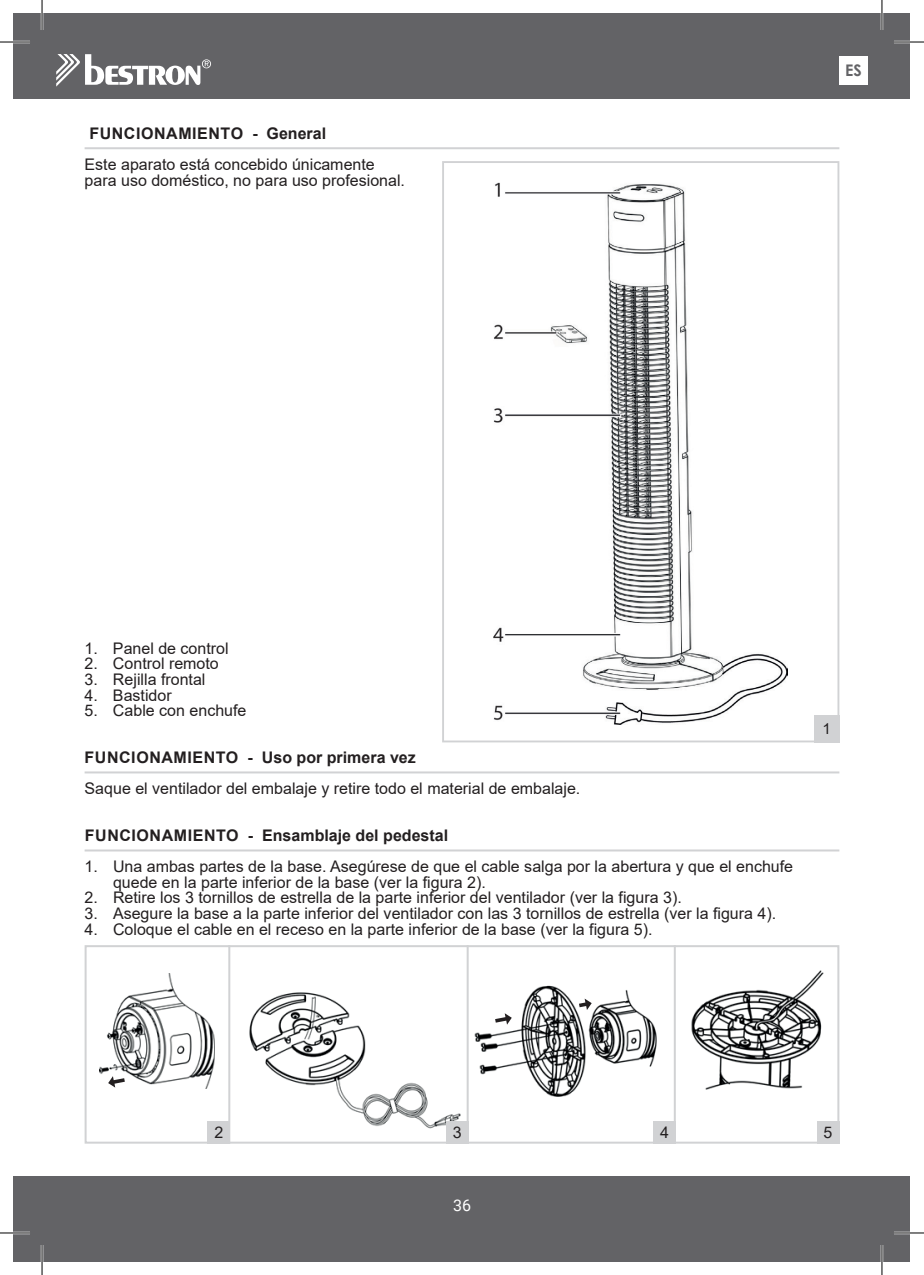
<style>
.page{position:relative;width:924px;height:1275px;background:#fff}
.page>*{position:absolute;margin:0;border:0;box-sizing:border-box;transform-origin:0 0}
.t1{font:16px/15.6px "Arial";color:#231f20}
.t2{font:700 16px "Arial";letter-spacing:.015em;color:#231f20}
.t3{font:700 16px "Arial";letter-spacing:.035em;color:#231f20}
.t4{font:16px "Roboto";color:#fff}
.t5{font:700 16px "Century Gothic";color:#636366}
.t6{font:15.2px "Arial";color:#231f20}
</style>
<div class="page">
<div style="left:14px;top:14px;width:895px;height:85px;background:#636366"></div>
<div style="left:14px;top:1176px;width:895px;height:85px;background:#636366"></div>
<svg style="left:56px;top:54px;width:155px;height:33px"></svg>
<div style="left:839px;top:56px;width:28px;height:29px;background:#fff"></div>
<hr style="left:85px;top:147px;width:754px;height:2px;background:#d1d2d4">
<hr style="left:85px;top:771px;width:754px;height:2px;background:#d1d2d4">
<hr style="left:85px;top:849px;width:754px;height:2px;background:#d1d2d4">
<img style="left:493px;top:182px;width:294px;height:542px">
<div style="left:442px;top:161px;width:397px;height:581px;border:2px solid #d1d2d4"></div>
<div style="left:813px;top:715px;width:26px;height:27px;background:#d1d2d4"></div>
<img style="left:100px;top:973px;width:114px;height:116px">
<img style="left:249px;top:992px;width:212px;height:137px">
<img style="left:474px;top:985px;width:183px;height:112px">
<img style="left:691px;top:970px;width:132px;height:120px">
<svg style="left:495px;top:1013px;width:16px;height:11px"></svg>
<svg style="left:108px;top:1076px;width:17px;height:11px"></svg>
<svg style="left:578px;top:998px;width:13px;height:12px"></svg>
<div style="left:85px;top:945px;width:754px;height:198px;border:2px solid #d1d2d4"></div>
<div style="left:816px;top:1121px;width:23px;height:22px;background:#d1d2d4"></div>
<div style="left:446px;top:1121px;width:22px;height:22px;background:#d1d2d4"></div>
<div style="left:652px;top:1121px;width:23px;height:22px;background:#d1d2d4"></div>
<div style="left:207px;top:1121px;width:23px;height:22px;background:#d1d2d4"></div>
<hr style="left:228px;top:945px;width:2px;height:198px;background:#d1d2d4">
<hr style="left:466px;top:945px;width:2px;height:198px;background:#d1d2d4">
<hr style="left:673px;top:945px;width:2px;height:198px;background:#d1d2d4">
<hr style="left:0;top:41px;width:30px;height:2px;background:#fff">
<hr style="left:893px;top:41px;width:30px;height:2px;background:#fff">
<hr style="left:0;top:1231px;width:30px;height:3px;background:#fff">
<hr style="left:893px;top:1231px;width:30px;height:3px;background:#fff">
<hr style="left:41px;top:0;width:2px;height:30px;background:#fff">
<hr style="left:41px;top:1245px;width:2px;height:30px;background:#fff">
<hr style="left:880px;top:0;width:2px;height:30px;background:#fff">
<hr style="left:880px;top:1245px;width:2px;height:30px;background:#fff">
<hr style="left:0;top:42px;width:30px;height:1px;background:#000">
<hr style="left:893px;top:42px;width:30px;height:1px;background:#000">
<hr style="left:0;top:1232px;width:30px;height:1px;background:#000">
<hr style="left:893px;top:1232px;width:30px;height:1px;background:#000">
<hr style="left:42px;top:0;width:1px;height:30px;background:#000">
<hr style="left:42px;top:1245px;width:1px;height:30px;background:#000">
<hr style="left:881px;top:0;width:1px;height:30px;background:#000">
<hr style="left:881px;top:1245px;width:1px;height:30px;background:#000">
<p class="t3" style="left:89px;top:122px;width:238px">FUNCIONAMIENTO - General</p>
<p class="t1" style="left:85px;top:156px;width:322px">Este aparato está concebido únicamente para uso doméstico, no para uso profesional.</p>
<p class="t5" style="left:844px;top:58px;width:18px">ES</p>
<p class="t1" style="left:85px;top:640px;width:145px">1. Panel de control</p>
<p class="t1" style="left:85px;top:656px;width:136px">2. Control remoto</p>
<p class="t1" style="left:85px;top:671px;width:122px">3. Rejilla frontal</p>
<p class="t1" style="left:85px;top:687px;width:89px">4. Bastidor</p>
<p class="t1" style="left:85px;top:702px;width:163px">5. Cable con enchufe</p>
<p class="t2" style="left:85px;top:746px;width:332px">FUNCIONAMIENTO - Uso por primera vez</p>
<p class="t1" style="left:85px;top:780px;width:497px">Saque el ventilador del embalaje y retire todo el material de embalaje.</p>
<p class="t2" style="left:85px;top:824px;width:364px">FUNCIONAMIENTO - Ensamblaje del pedestal</p>
<p class="t1" style="left:113px;top:858px;width:681px;text-indent:-28px">1. Una ambas partes de la base. Asegúrese de que el cable salga por la abertura y que el enchufe quede en la parte inferior de la base (ver la figura 2).</p>
<p class="t1" style="left:85px;top:890px;width:598px">2. Retire los 3 tornillos de estrella de la parte inferior del ventilador (ver la figura 3).</p>
<p class="t1" style="left:85px;top:905px;width:692px">3. Asegure la base a la parte inferior del ventilador con las 3 tornillos de estrella (ver la figura 4).</p>
<p class="t1" style="left:85px;top:921px;width:569px">4. Coloque el cable en el receso en la parte inferior de la base (ver la figura 5).</p>
<p class="t6" style="left:822px;top:718px;width:10px">1</p>
<p class="t1" style="left:214px;top:1124px;width:10px">2</p>
<p class="t1" style="left:452px;top:1124px;width:10px">3</p>
<p class="t1" style="left:659px;top:1124px;width:10px">4</p>
<p class="t1" style="left:823px;top:1124px;width:10px">5</p>
<p class="t4" style="left:453px;top:1193px;width:19px">36</p>
</div>
